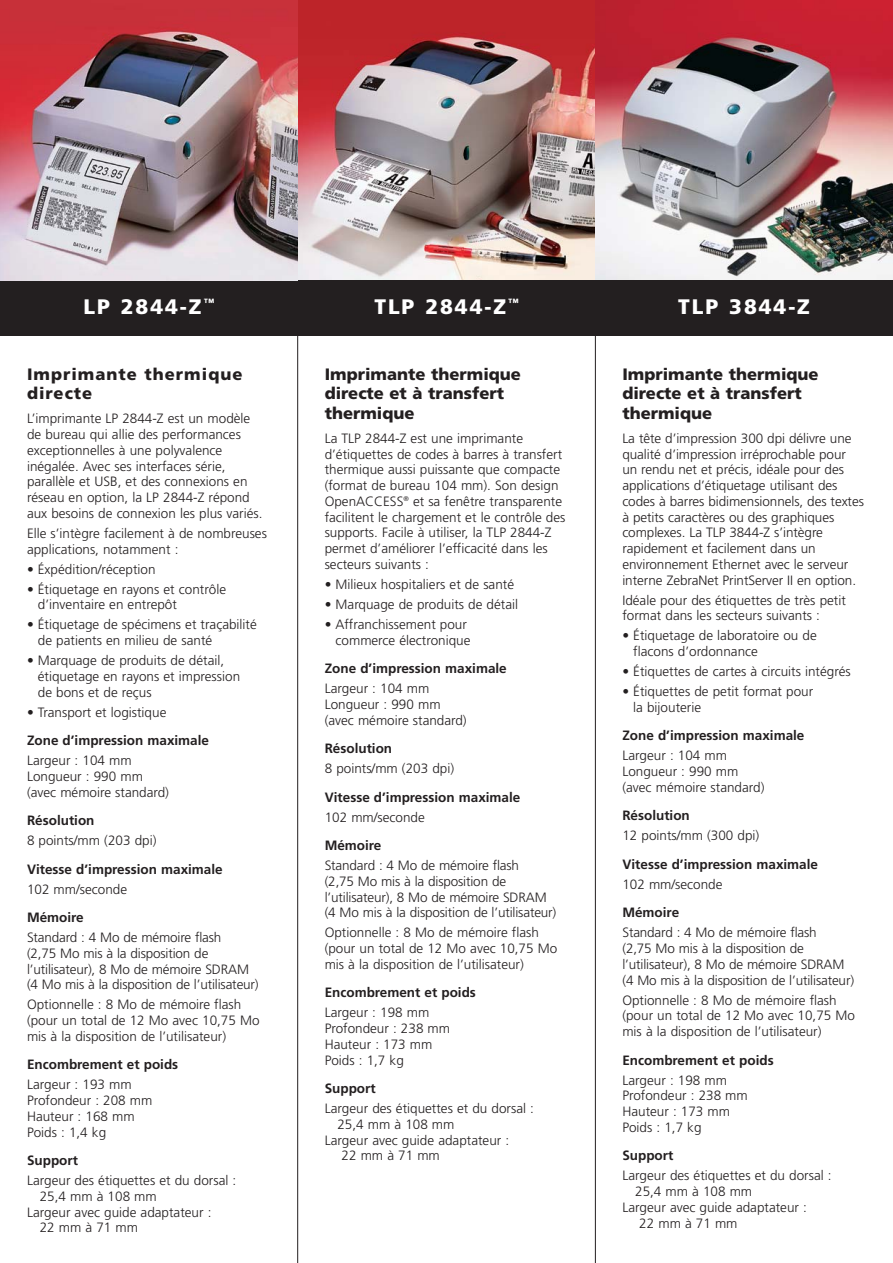
<style>
.page{position:relative;width:893px;height:1263px;background:#fff}
.page>*{position:absolute;margin:0;border:0;box-sizing:border-box;transform-origin:0 0}
.t1{font:900 21px "Frutiger";letter-spacing:.09em;color:#fff}
.t2{font:900 16.5px/19.5px "Frutiger";color:#231f20}
.t3{font:900 16.5px/19.5px "Frutiger";letter-spacing:.06em;color:#231f20}
.t4{font:300 13.5px/15.8px "Frutiger";color:#231f20}
.t5{font:700 13.5px "Frutiger";color:#231f20}
</style>
<div class="page">
<hr style="left:595px;top:334px;width:1px;height:929px;background:#231f20">
<hr style="left:297px;top:333px;width:1px;height:930px;background:#231f20">
<img style="left:298px;top:0;width:297px;height:281px">
<img style="left:595px;top:0;width:298px;height:281px">
<div style="left:0;top:281px;width:893px;height:55px;background:#231f20"></div>
<img style="left:0;top:0;width:298px;height:281px">
<h1 class="t1" style="left:84px;top:298px;width:132px">LP 2844-Z<sup>™</sup></h1>
<p class="t3" style="left:27px;top:365px;width:217px">Imprimante thermique directe</p>
<p class="t4" style="left:27px;top:412px;width:237px">L’imprimante LP 2844-Z est un modèle de bureau qui allie des performances exceptionnelles à une polyvalence inégalée. Avec ses interfaces série, parallèle et USB, et des connexions en réseau en option, la LP 2844-Z répond aux besoins de connexion les plus variés.</p>
<p class="t4" style="left:27px;top:526px;width:241px">Elle s’intègre facilement à de nombreuses applications, notamment :</p>
<p class="t4" style="left:27px;top:562px;width:130px">• Éxpédition/réception</p>
<p class="t4" style="left:38px;top:582px;width:190px;text-indent:-11px">• Étiquetage en rayons et contrôle d’inventaire en entrepôt</p>
<p class="t4" style="left:38px;top:618px;width:220px;text-indent:-11px">• Étiquetage de spécimens et traçabilité de patients en milieu de santé</p>
<p class="t4" style="left:38px;top:654px;width:204px;text-indent:-11px">• Marquage de produits de détail, étiquetage en rayons et impression de bons et de reçus</p>
<p class="t4" style="left:27px;top:705px;width:141px">• Transport et logistique</p>
<p class="t5" style="left:27px;top:735px;width:184px">Zone d’impression maximale</p>
<p class="t4" style="left:27px;top:754px;width:143px">Largeur : 104 mm<br>Longueur : 990 mm (avec mémoire standard)</p>
<p class="t5" style="left:27px;top:815px;width:69px">Résolution</p>
<p class="t4" style="left:27px;top:834px;width:131px">8 points/mm (203 dpi)</p>
<p class="t5" style="left:27px;top:863px;width:197px">Vitesse d’impression maximale</p>
<p class="t4" style="left:27px;top:882px;width:102px">102 mm/seconde</p>
<p class="t5" style="left:27px;top:912px;width:58px">Mémoire</p>
<p class="t4" style="left:27px;top:931px;width:233px">Standard : 4 Mo de mémoire flash<br>(2,75 Mo mis à la disposition de l’utilisateur), 8 Mo de mémoire SDRAM (4 Mo mis à la disposition de l’utilisateur)</p>
<p class="t4" style="left:27px;top:998px;width:234px">Optionnelle : 8 Mo de mémoire flash (pour un total de 12 Mo avec 10,75 Mo mis à la disposition de l’utilisateur)</p>
<p class="t5" style="left:27px;top:1059px;width:153px">Encombrement et poids</p>
<p class="t4" style="left:27px;top:1078px;width:127px">Largeur : 193 mm<br>Profondeur : 208 mm<br>Hauteur : 168 mm<br>Poids : 1,4 kg</p>
<p class="t5" style="left:27px;top:1155px;width:52px">Support</p>
<p class="t4" style="left:27px;top:1174px;width:211px">Largeur des étiquettes et du dorsal :</p>
<p class="t4" style="left:40px;top:1189px;width:118px">25,4 mm à 108 mm</p>
<p class="t4" style="left:27px;top:1205px;width:186px">Largeur avec guide adaptateur :</p>
<p class="t4" style="left:40px;top:1221px;width:100px">22 mm à 71 mm</p>
<h1 class="t1" style="left:374px;top:298px;width:146px">TLP 2844-Z<sup>™</sup></h1>
<h1 class="t1" style="left:678px;top:298px;width:133px">TLP 3844-Z</h1>
<p class="t2" style="left:325px;top:365px;width:198px">Imprimante thermique directe et à transfert thermique</p>
<p class="t4" style="left:325px;top:431px;width:242px">La TLP 2844-Z est une imprimante d’étiquettes de codes à barres à transfert thermique aussi puissante que compacte (format de bureau 104 mm). Son design OpenACCESS<sup>®</sup> et sa fenêtre transparente facilitent le chargement et le contrôle des supports. Facile à utiliser, la TLP 2844-Z permet d’améliorer l’efficacité dans les secteurs suivants :</p>
<p class="t4" style="left:325px;top:577px;width:191px">• Milieux hospitaliers et de santé</p>
<p class="t4" style="left:325px;top:597px;width:195px">• Marquage de produits de détail</p>
<p class="t4" style="left:325px;top:617px;width:147px;text-align:right">• Affranchissement pour commerce électronique</p>
<p class="t5" style="left:325px;top:663px;width:184px">Zone d’impression maximale</p>
<p class="t4" style="left:325px;top:682px;width:143px">Largeur : 104 mm<br>Longueur : 990 mm (avec mémoire standard)</p>
<p class="t5" style="left:325px;top:743px;width:69px">Résolution</p>
<p class="t4" style="left:325px;top:762px;width:131px">8 points/mm (203 dpi)</p>
<p class="t5" style="left:325px;top:791px;width:197px">Vitesse d’impression maximale</p>
<p class="t4" style="left:325px;top:810px;width:102px">102 mm/seconde</p>
<p class="t5" style="left:325px;top:840px;width:58px">Mémoire</p>
<p class="t4" style="left:325px;top:859px;width:233px">Standard : 4 Mo de mémoire flash<br>(2,75 Mo mis à la disposition de l’utilisateur), 8 Mo de mémoire SDRAM (4 Mo mis à la disposition de l’utilisateur)</p>
<p class="t4" style="left:325px;top:926px;width:234px">Optionnelle : 8 Mo de mémoire flash (pour un total de 12 Mo avec 10,75 Mo mis à la disposition de l’utilisateur)</p>
<p class="t5" style="left:325px;top:987px;width:153px">Encombrement et poids</p>
<p class="t4" style="left:325px;top:1006px;width:127px">Largeur : 198 mm<br>Profondeur : 238 mm<br>Hauteur : 173 mm<br>Poids : 1,7 kg</p>
<p class="t5" style="left:325px;top:1083px;width:52px">Support</p>
<p class="t4" style="left:325px;top:1102px;width:211px">Largeur des étiquettes et du dorsal :</p>
<p class="t4" style="left:337px;top:1117px;width:118px">25,4 mm à 108 mm</p>
<p class="t4" style="left:325px;top:1133px;width:186px">Largeur avec guide adaptateur :</p>
<p class="t4" style="left:342px;top:1149px;width:100px">22 mm à 71 mm</p>
<p class="t2" style="left:622px;top:365px;width:198px">Imprimante thermique directe et à transfert thermique</p>
<p class="t4" style="left:622px;top:431px;width:243px">La tête d’impression 300 dpi délivre une qualité d’impression irréprochable pour un rendu net et précis, idéale pour des applications d’étiquetage utilisant des codes à barres bidimensionnels, des textes à petits caractères ou des graphiques complexes. La TLP 3844-Z s’intègre rapidement et facilement dans un environnement Ethernet avec le serveur interne ZebraNet PrintServer II en option.</p>
<p class="t4" style="left:622px;top:593px;width:225px">Idéale pour des étiquettes de très petit format dans les secteurs suivants :</p>
<p class="t4" style="left:633px;top:629px;width:185px;text-indent:-11px">• Étiquetage de laboratoire ou de flacons d’ordonnance</p>
<p class="t4" style="left:622px;top:665px;width:230px">• Étiquettes de cartes à circuits intégrés</p>
<p class="t4" style="left:633px;top:685px;width:181px;text-indent:-11px">• Étiquettes de petit format pour la bijouterie</p>
<p class="t5" style="left:622px;top:730px;width:184px">Zone d’impression maximale</p>
<p class="t4" style="left:622px;top:749px;width:143px">Largeur : 104 mm<br>Longueur : 990 mm (avec mémoire standard)</p>
<p class="t5" style="left:622px;top:810px;width:69px">Résolution</p>
<p class="t4" style="left:622px;top:829px;width:138px">12 points/mm (300 dpi)</p>
<p class="t5" style="left:622px;top:859px;width:197px">Vitesse d’impression maximale</p>
<p class="t4" style="left:622px;top:877px;width:102px">102 mm/seconde</p>
<p class="t5" style="left:622px;top:907px;width:58px">Mémoire</p>
<p class="t4" style="left:622px;top:926px;width:233px">Standard : 4 Mo de mémoire flash<br>(2,75 Mo mis à la disposition de l’utilisateur), 8 Mo de mémoire SDRAM (4 Mo mis à la disposition de l’utilisateur)</p>
<p class="t4" style="left:622px;top:993px;width:234px">Optionnelle : 8 Mo de mémoire flash (pour un total de 12 Mo avec 10,75 Mo mis à la disposition de l’utilisateur)</p>
<p class="t5" style="left:622px;top:1054px;width:153px">Encombrement et poids</p>
<p class="t4" style="left:622px;top:1073px;width:127px">Largeur : 198 mm<br>Profondeur : 238 mm<br>Hauteur : 173 mm<br>Poids : 1,7 kg</p>
<p class="t5" style="left:622px;top:1150px;width:52px">Support</p>
<p class="t4" style="left:622px;top:1169px;width:211px">Largeur des étiquettes et du dorsal :</p>
<p class="t4" style="left:635px;top:1185px;width:118px">25,4 mm à 108 mm</p>
<p class="t4" style="left:622px;top:1200px;width:186px">Largeur avec guide adaptateur :</p>
<p class="t4" style="left:639px;top:1216px;width:100px">22 mm à 71 mm</p>
</div>
